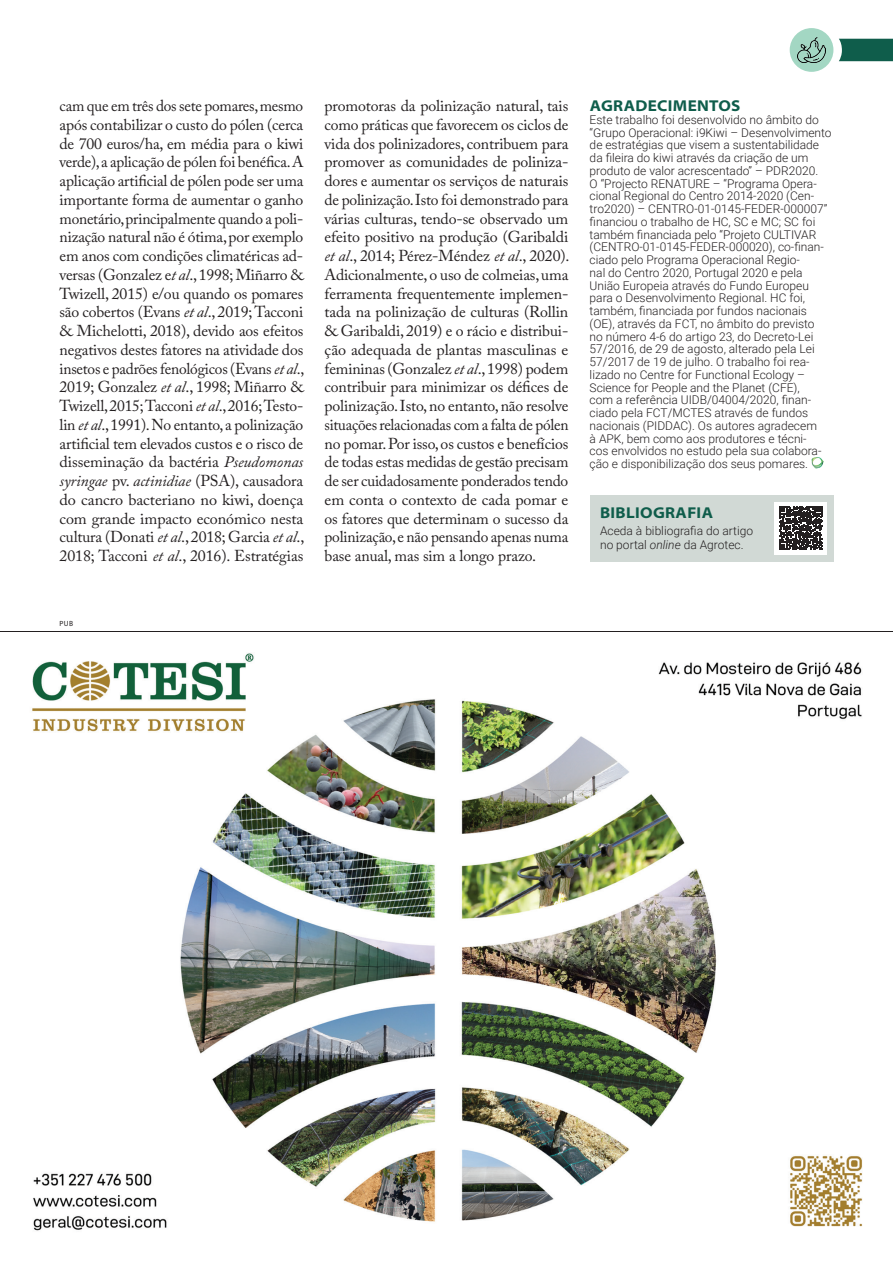
<style>
.page{position:relative;width:893px;height:1263px;background:#fff}
.page>*{position:absolute;margin:0;border:0;box-sizing:border-box;transform-origin:0 0}
.texto_c__ident{font:15.75px/18.8px "Adobe Caslon Pro";letter-spacing:-.01em;color:#231f20;text-align:justify}
.título_temas_artigo{font:700 semi-expanded 15.75px "Myriad Pro";letter-spacing:.02em;color:#0f5d4b}
.agradecimentos{font:300 12px/12.8px "Roboto";color:#231f20}
.Figura__legenda{font:300 12px/14.2px "Roboto";color:#231f20}
.t1{font:7.5px "Myriad Pro";color:#231f20}
.s1{font-style:italic}
</style>
<div class="page">
<svg style="left:839px;top:39px;width:54px;height:22px"></svg>
<div style="left:790px;top:28px;width:43px;height:44px;background:#a3d7c3;border-radius:50%"></div>
<img style="left:798px;top:37px;width:27px;height:26px">
<img style="left:32px;top:653px;width:831px;height:578px">
<svg style="left:811px;top:457px;width:12px;height:11px"></svg>
<hr style="left:0;top:631px;width:893px;height:1px;background:#231f20">
<div style="left:590px;top:495px;width:243px;height:66px;background:#d1d9d5"></div>
<div style="left:774px;top:501px;width:53px;height:53px;background:#fff"></div>
<svg style="left:779px;top:506px;width:44px;height:44px"></svg>
<p class="texto_c__ident" style="left:60px;top:96px;width:246px">cam que em três dos sete pomares, mesmo após contabilizar o custo do pólen (cerca de 700 euros/ha, em média para o kiwi verde), a aplicação de pólen foi benéfica. A aplicação artificial de pólen pode ser uma importante forma de aumentar o ganho monetário, principalmente quando a poli&shy;nização natural não é ótima, por exemplo em anos com condições climatéricas ad&shy;versas (Gonzalez e<span class="s1">t al</span>., 1998; Miñarro &amp; Twizell, 2015) e/ou quando os pomares são cobertos (Evans <span class="s1">et al</span>., 2019; Tacconi &amp; Michelotti, 2018), devido aos efeitos negativos destes fatores na atividade dos insetos e padrões fenológicos (Evans <span class="s1">et al</span>., 2019; Gonzalez <span class="s1">et al</span>., 1998; Miñarro &amp; Twizell, 2015; Tacconi <span class="s1">et al</span>., 2016; Testo&shy;lin <span class="s1">et al</span>., 1991). No entanto, a polinização artificial tem elevados custos e o risco de disseminação da bactéria <span class="s1">Pseudomonas syringae</span> pv. <span class="s1">actinidiae</span> (PSA), causadora do cancro bacteriano no kiwi, doença com grande impacto económico nesta cultura (Donati <span class="s1">et al</span>., 2018; Garcia <span class="s1">et al</span>., 2018; Tacconi <span class="s1">et al</span>., 2016). Estratégias</p>
<p class="texto_c__ident" style="left:325px;top:96px;width:246px">promotoras da polinização natural, tais como práticas que favorecem os ciclos de vida dos polinizadores, contribuem para promover as comunidades de poliniza&shy;dores e aumentar os serviços de naturais de polinização. Isto foi demonstrado para várias culturas, tendo-se observado um efeito positivo na produção (Garibaldi <span class="s1">et al</span>., 2014; Pérez‐Méndez <span class="s1">et al</span>., 2020).<br>Adicionalmente, o uso de colmeias, uma ferramenta frequentemente implemen&shy;tada na polinização de culturas (Rollin &amp; Garibaldi, 2019) e o rácio e distribui&shy;ção adequada de plantas masculinas e femininas (Gonzalez <span class="s1">et al</span>., 1998) podem contribuir para minimizar os défices de polinização. Isto, no entanto, não resolve situações relacionadas com a falta de pólen no pomar. Por isso, os custos e benefícios de todas estas medidas de gestão precisam de ser cuidadosamente ponderados tendo em conta o contexto de cada pomar e os fatores que determinam o sucesso da polinização, e não pensando apenas numa base anual, mas sim a longo prazo.</p>
<p class="título_temas_artigo" style="left:590px;top:95px;width:152px">AGRADECIMENTOS</p>
<p class="agradecimentos" style="left:590px;top:113px;width:243px">Este trabalho foi desenvolvido no âmbito do “Grupo Operacional: i9Kiwi – Desenvolvimento de estratégias que visem a sustentabilidade da fileira do kiwi através da criação de um produto de valor acrescentado” – PDR2020.<br>O “Projecto RENATURE – “Programa Opera&shy;cional Regional do Centro 2014-2020 (Cen&shy;tro2020) – CENTRO-01-0145-FEDER-000007” financiou o trabalho de HC, SC e MC; SC foi também financiada pelo “Projeto CULTIVAR (CENTRO-01-0145-FEDER-000020), co-finan&shy;ciado pelo Programa Operacional Regio-<br>nal do Centro 2020, Portugal 2020 e pela União Europeia através do Fundo Europeu para o Desenvolvimento Regional. HC foi, também, financiada por fundos nacionais (OE), através da FCT, no âmbito do previsto<br>no número 4-6 do artigo 23, do Decreto-Lei 57/2016, de 29 de agosto, alterado pela Lei 57/2017 de 19 de julho. O trabalho foi rea&shy;lizado no Centre for Functional Ecology – Science for People and the Planet (CFE),<br>com a referência UIDB/04004/2020, finan&shy;ciado pela FCT/MCTES através de fundos nacionais (PIDDAC). Os autores agradecem<br>à APK, bem como aos produtores e técni-<br>cos envolvidos no estudo pela sua colabora&shy;ção e disponibilização dos seus pomares.</p>
<p class="título_temas_artigo" style="left:600px;top:502px;width:114px">BIBLIOGRAFIA</p>
<p class="Figura__legenda" style="left:600px;top:523px;width:154px">Aceda à bibliografia do artigo no portal <span class="s1">online</span> da Agrotec.</p>
<p class="t1" style="left:60px;top:618px;width:15px">PUB</p>
</div>
